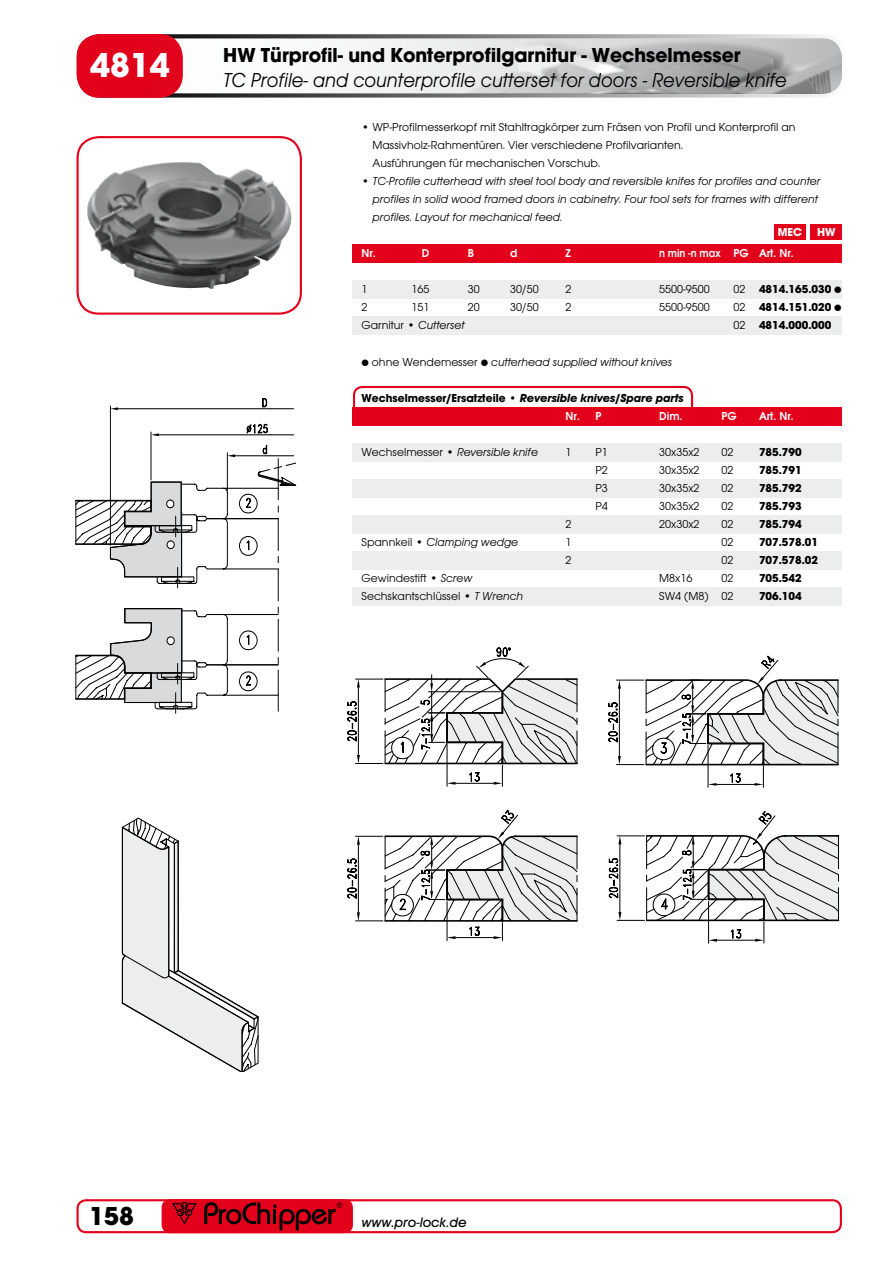
<style>
.page{position:relative;width:893px;height:1263px;background:#fff}
.page>*{position:absolute;margin:0;border:0;box-sizing:border-box;transform-origin:0 0}
.t1{font:700 36px "Avant Garde Gothic Itc T";color:#fff}
.t2{font:700 27px "Avant Garde Gothic Itc T";color:#000}
.t3{font:italic 21px "Avant Garde Gothic Itc T";color:#000;scale:.95 1}
.t4{font:700 21px "Avant Garde Gothic Itc T";color:#000}
.t5{font:italic 500 14.25px "Avant Garde Gothic Itc T";color:#000}
.t6{font:12px/18px "Avant Garde Gothic Itc T";color:#000}
.t7{font:italic 12px/18px "Avant Garde Gothic Itc T";color:#000}
.t8{font:700 12px/18px "Avant Garde Gothic Itc T";color:#000}
.t9{font:600 12px "Avant Garde Gothic Itc T";color:#fff}
.t10{font:600 12px "Avant Garde Gothic Itc T";color:#fff;scale:.9 1}
.t11{font:700 12px "Avant Garde Gothic Itc T";color:#fff}
.t12{font:7.65px "Helvetica";color:#000}
.s1{font-weight:400}
.s2{font-style:italic}
.s3{font-style:normal}
.s4{font-weight:600;color:#fff}
</style>
<div class="page">
<div style="left:77px;top:1199px;width:765px;height:34px;border:2px solid #e2001a;border-radius:9px"></div>
<div style="left:162px;top:1199px;width:191px;height:34px;background:#e2001a;border-radius:9px"></div>
<svg style="left:204px;top:1202px;width:132px;height:28px"></svg>
<svg style="left:172px;top:1202px;width:25px;height:22px"></svg>
<div style="left:353px;top:386px;width:340px;height:30px;border:2px solid #e2001a;border-radius:9px"></div>
<div style="left:77px;top:34px;width:770px;height:64px;border:4px solid #000;border-radius:21px"></div>
<div style="left:77px;top:34px;width:106px;height:64px;border:4px solid #e2001a;border-radius:21px"></div>
<img style="left:81px;top:38px;width:761px;height:56px">
<div style="left:353px;top:244px;width:489px;height:19px;background:#e2001a"></div>
<div style="left:353px;top:407px;width:489px;height:18px;background:#e2001a"></div>
<div style="left:353px;top:281px;width:489px;height:18px;background:#eceded"></div>
<div style="left:353px;top:317px;width:489px;height:18px;background:#eceded"></div>
<div style="left:353px;top:443px;width:489px;height:18px;background:#eceded"></div>
<div style="left:353px;top:479px;width:489px;height:18px;background:#eceded"></div>
<div style="left:353px;top:516px;width:489px;height:18px;background:#eceded"></div>
<div style="left:353px;top:552px;width:489px;height:18px;background:#eceded"></div>
<div style="left:353px;top:588px;width:489px;height:18px;background:#eceded"></div>
<img style="left:87px;top:162px;width:205px;height:127px">
<div style="left:77px;top:136px;width:225px;height:179px;border:2px solid #e2001a;border-radius:21px"></div>
<svg style="left:347px;top:647px;width:231px;height:139px"></svg>
<svg style="left:347px;top:809px;width:231px;height:132px"></svg>
<svg style="left:121px;top:817px;width:138px;height:254px"></svg>
<hr style="left:159px;top:435px;width:112px;height:1px;background:#000">
<hr style="left:151px;top:432px;width:1px;height:48px;background:#000">
<svg style="left:151px;top:433px;width:8px;height:3px"></svg>
<svg style="left:246px;top:423px;width:48px;height:13px"></svg>
<hr style="left:118px;top:408px;width:153px;height:1px;background:#000">
<hr style="left:110px;top:406px;width:1px;height:139px;background:#000">
<svg style="left:110px;top:407px;width:8px;height:3px"></svg>
<svg style="left:262px;top:398px;width:32px;height:11px"></svg>
<svg style="left:75px;top:444px;width:221px;height:270px"></svg>
<svg style="left:608px;top:811px;width:231px;height:132px"></svg>
<svg style="left:608px;top:655px;width:231px;height:132px"></svg>
<div style="left:774px;top:225px;width:31px;height:15px;background:#e2001a"></div>
<div style="left:811px;top:225px;width:31px;height:15px;background:#e2001a"></div>
<h1 class="t1" style="left:90px;top:43px;width:81px">4814</h1>
<h3 class="t4" style="left:223px;top:42px;width:519px">HW Türprofil- und Konterprofilgarnitur - Wechselmesser</h3>
<h3 class="t3" style="left:223px;top:68px;width:595px">TC Profile- and counterprofile cutterset for doors - Reversible knife</h3>
<p class="t6" style="left:372px;top:117px;width:425px;text-indent:-11px">• WP-Profilmesserkopf mit Stahltragkörper zum Fräsen von Profil und Konterprofil an<br>Massivholz-Rahmentüren. Vier verschiedene Profilvarianten.<br>Ausführungen für mechanischen Vorschub.</p>
<p class="t7" style="left:372px;top:172px;width:450px;text-indent:-11px">• TC-Profile cutterhead with steel tool body and reversible knifes for profiles and counter profiles in solid wood framed doors in cabinetry. Four tool sets for frames with different profiles. Layout for mechanical feed.</p>
<p class="t9" style="left:361px;top:246px;width:16px">Nr.</p>
<p class="t9" style="left:422px;top:246px;width:9px">D</p>
<p class="t9" style="left:468px;top:246px;width:8px">B</p>
<p class="t9" style="left:510px;top:246px;width:9px">d</p>
<p class="t9" style="left:566px;top:246px;width:7px">Z</p>
<p class="t10" style="left:659px;top:246px;width:151px">n min -n max PG Art. Nr.</p>
<p class="t6" style="left:361px;top:280px;width:7px">1</p>
<p class="t6" style="left:411px;top:280px;width:19px">165</p>
<p class="t6" style="left:468px;top:280px;width:13px">30</p>
<p class="t6" style="left:510px;top:280px;width:30px">30/50</p>
<p class="t6" style="left:566px;top:280px;width:7px">2</p>
<p class="t6" style="left:659px;top:280px;width:52px">5500-9500</p>
<p class="t8" style="left:733px;top:280px;width:99px"><span class="s1">02</span> 4814.165.030</p>
<p class="t6" style="left:361px;top:298px;width:7px">2</p>
<p class="t6" style="left:411px;top:298px;width:19px">151</p>
<p class="t6" style="left:468px;top:298px;width:13px">20</p>
<p class="t6" style="left:510px;top:298px;width:30px">30/50</p>
<p class="t6" style="left:566px;top:298px;width:7px">2</p>
<p class="t6" style="left:659px;top:298px;width:52px">5500-9500</p>
<p class="t8" style="left:733px;top:298px;width:99px"><span class="s1">02</span> 4814.151.020</p>
<p class="t6" style="left:361px;top:316px;width:105px">Garnitur • <span class="s2">Cutterset</span></p>
<p class="t8" style="left:733px;top:316px;width:99px"><span class="s1">02</span> 4814.000.000</p>
<p class="t7" style="left:372px;top:352px;width:302px"><span class="s3">ohne Wendemesser</span> cutterhead supplied without knives</p>
<p class="t8" style="left:566px;top:388px;width:120px;text-indent:-204px">Wechselmesser/Ersatzteile • <span class="s2">Reversible knives</span>/<span class="s2">Spare parts<br></span><span class="s4">Nr. P</span></p>
<p class="t11" style="left:778px;top:225px;width:59px">MEC HW</p>
<p class="t9" style="left:659px;top:409px;width:25px">Dim.</p>
<p class="t9" style="left:721px;top:409px;width:17px">PG</p>
<p class="t9" style="left:759px;top:409px;width:36px">Art. Nr.</p>
<p class="t7" style="left:361px;top:443px;width:178px"><span class="s3">Wechselmesser •</span> Reversible knife</p>
<p class="t6" style="left:566px;top:443px;width:7px">1</p>
<p class="t6" style="left:595px;top:443px;width:14px">P1</p>
<p class="t6" style="left:659px;top:443px;width:42px">30x35x2</p>
<p class="t6" style="left:721px;top:443px;width:13px">02</p>
<p class="t8" style="left:759px;top:443px;width:44px">785.790</p>
<p class="t6" style="left:595px;top:461px;width:14px">P2</p>
<p class="t6" style="left:659px;top:461px;width:42px">30x35x2</p>
<p class="t6" style="left:721px;top:461px;width:13px">02</p>
<p class="t8" style="left:759px;top:461px;width:44px">785.791</p>
<p class="t6" style="left:595px;top:479px;width:14px">P3</p>
<p class="t6" style="left:659px;top:479px;width:42px">30x35x2</p>
<p class="t6" style="left:721px;top:479px;width:13px">02</p>
<p class="t8" style="left:759px;top:479px;width:44px">785.792</p>
<p class="t6" style="left:595px;top:497px;width:14px">P4</p>
<p class="t6" style="left:659px;top:497px;width:42px">30x35x2</p>
<p class="t6" style="left:721px;top:497px;width:13px">02</p>
<p class="t8" style="left:759px;top:497px;width:44px">785.793</p>
<p class="t6" style="left:566px;top:515px;width:7px">2</p>
<p class="t6" style="left:659px;top:515px;width:42px">20x30x2</p>
<p class="t6" style="left:721px;top:515px;width:13px">02</p>
<p class="t8" style="left:759px;top:515px;width:44px">785.794</p>
<p class="t7" style="left:361px;top:533px;width:158px"><span class="s3">Spannkeil •</span> Clamping wedge</p>
<p class="t6" style="left:566px;top:533px;width:7px">1</p>
<p class="t6" style="left:721px;top:533px;width:13px">02</p>
<p class="t8" style="left:759px;top:533px;width:61px">707.578.01</p>
<p class="t6" style="left:566px;top:551px;width:7px">2</p>
<p class="t6" style="left:721px;top:551px;width:13px">02</p>
<p class="t8" style="left:759px;top:551px;width:61px">707.578.02</p>
<p class="t6" style="left:361px;top:569px;width:112px">Gewindestift • <span class="s2">Screw</span></p>
<p class="t6" style="left:659px;top:569px;width:35px">M8x16</p>
<p class="t6" style="left:721px;top:569px;width:13px">02</p>
<p class="t8" style="left:759px;top:569px;width:44px">705.542</p>
<p class="t6" style="left:361px;top:587px;width:163px">Sechskantschlüssel • <span class="s2">T Wrench</span></p>
<p class="t6" style="left:659px;top:587px;width:76px">SW4 (M8) 02</p>
<p class="t8" style="left:759px;top:587px;width:44px">706.104</p>
<p class="t12" style="left:337px;top:1199px;width:7px">®</p>
<h2 class="t2" style="left:89px;top:1200px;width:46px">158</h2>
<p class="t5" style="left:361px;top:1214px;width:107px">www.pro-lock.de</p>
</div>
